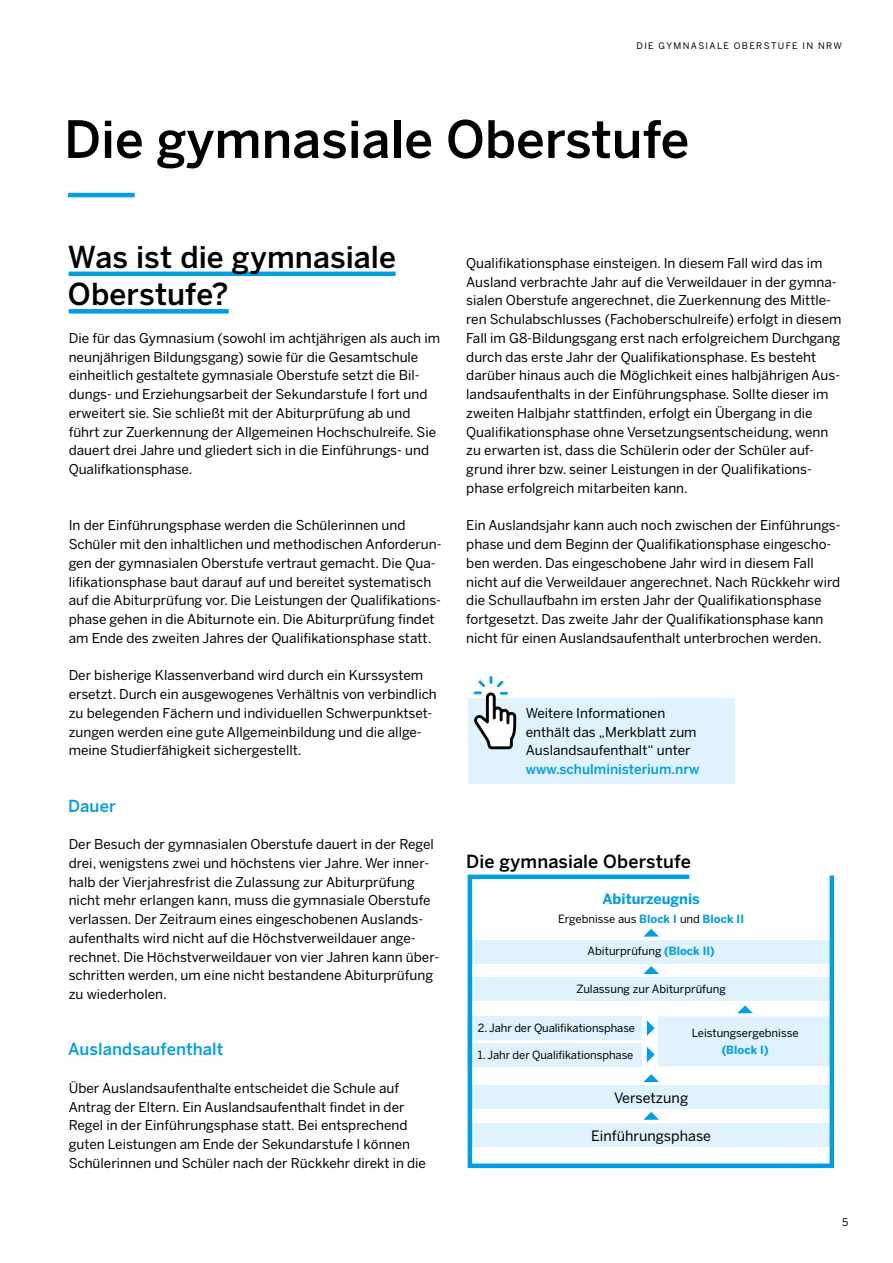
<style>
.page{position:relative;width:893px;height:1263px;background:#fff}
.page>*{position:absolute;margin:0;border:0;box-sizing:border-box;transform-origin:0 0}
.t1{font:500 51px "Benton Sans";color:#000}
.t2{font:500 30px/37.5px "Benton Sans";color:#000}
.t3{font:500 18px "Benton Sans";letter-spacing:.005em;color:#000}
.t4{font:500 16.5px "Benton Sans";letter-spacing:.005em;color:#009ee3}
.t5{font:14.25px "Benton Sans";color:#000}
.t6{font:700 14.25px "Benton Sans";color:#009ee3}
.t7{font:13.5px/18.8px "Benton Sans";color:#000}
.t8{font:500 13.5px "Benton Sans";color:#009ee3}
.t9{font:11.25px "Benton Sans";letter-spacing:-.005em;color:#000}
.t10{font:700 11.25px "Benton Sans";color:#009ee3}
.t11{font:10.5px "Benton Sans";color:#000}
.t12{font:9px "Benton Sans";letter-spacing:.15em;color:#000}
.s1{font-weight:700;color:#009ee3}
</style>
<div class="page">
<div style="left:468px;top:699px;width:266px;height:85px;background:#dff2fd"></div>
<svg style="left:474px;top:676px;width:42px;height:74px"></svg>
<hr style="left:69px;top:272px;width:326px;height:4px;background:#009ee3">
<div style="left:69px;top:309px;width:160px;height:5px;background:#009ee3"></div>
<hr style="left:68px;top:193px;width:67px;height:4px;background:#009ee3">
<svg style="left:467px;top:874px;width:368px;height:295px"></svg>
<svg style="left:647px;top:1005px;width:185px;height:61px"></svg>
<p class="t12" style="left:637px;top:41px;width:207px">DIE GYMNASIALE OBERSTUFE IN NRW</p>
<h1 class="t1" style="left:64px;top:108px;width:627px">Die gymnasiale Oberstufe</h1>
<h2 class="t2" style="left:68px;top:238px;width:330px">Was ist die gymnasiale<br>Oberstufe?</h2>
<p class="t7" style="left:69px;top:328px;width:373px">Die für das Gymnasium (sowohl im achtjährigen als auch im neunjährigen Bildungsgang) sowie für die Gesamtschule einheitlich gestaltete gymnasiale Oberstufe setzt die Bil&shy;dungs- und Erziehungsarbeit der Sekundarstufe I fort und erweitert sie. Sie schließt mit der Abiturprüfung ab und führt zur Zuerkennung der Allgemeinen Hochschulreife. Sie dauert drei Jahre und gliedert sich in die Einführungs- und Qualifkationsphase.</p>
<p class="t7" style="left:69px;top:516px;width:374px">In der Einführungsphase werden die Schülerinnen und Schüler mit den inhaltlichen und methodischen Anforderun&shy;gen der gymnasialen Oberstufe vertraut gemacht. Die Qua&shy;lifikationsphase baut darauf auf und bereitet systematisch auf die Abiturprüfung vor. Die Leistungen der Qualifikations&shy;phase gehen in die Abiturnote ein. Die Abiturprüfung findet am Ende des zweiten Jahres der Qualifikationsphase statt.</p>
<p class="t7" style="left:69px;top:666px;width:370px">Der bisherige Klassenverband wird durch ein Kurssystem ersetzt. Durch ein ausgewogenes Verhältnis von verbindlich zu belegenden Fächern und individuellen Schwerpunktset&shy;zungen werden eine gute Allgemeinbildung und die allge&shy;meine Studierfähigkeit sichergestellt.</p>
<p class="t4" style="left:68px;top:795px;width:49px">Dauer</p>
<p class="t7" style="left:69px;top:835px;width:372px">Der Besuch der gymnasialen Oberstufe dauert in der Regel drei, wenigstens zwei und höchstens vier Jahre. Wer inner&shy;halb der Vierjahresfrist die Zulassung zur Abiturprüfung nicht mehr erlangen kann, muss die gymnasiale Oberstufe verlassen. Der Zeitraum eines eingeschobenen Auslands&shy;aufenthalts wird nicht auf die Höchstverweildauer ange&shy;rechnet. Die Höchstverweildauer von vier Jahren kann über&shy;schritten werden, um eine nicht bestandene Abiturprüfung zu wiederholen.</p>
<p class="t4" style="left:68px;top:1039px;width:157px">Auslandsaufenthalt</p>
<p class="t7" style="left:69px;top:1078px;width:359px">Über Auslandsaufenthalte entscheidet die Schule auf Antrag der Eltern. Ein Auslandsaufenthalt findet in der Regel in der Einführungsphase statt. Bei entsprechend guten Leistungen am Ende der Sekundarstufe I können Schülerinnen und Schüler nach der Rückkehr direkt in die</p>
<p class="t7" style="left:466px;top:253px;width:377px">Qualifikationsphase einsteigen. In diesem Fall wird das im Ausland verbrachte Jahr auf die Verweildauer in der gymna&shy;sialen Oberstufe angerechnet, die Zuerkennung des Mittle&shy;ren Schulabschlusses (Fachoberschulreife) erfolgt in diesem Fall im G8-Bildungsgang erst nach erfolgreichem Durchgang durch das erste Jahr der Qualifikationsphase. Es besteht darüber hinaus auch die Möglichkeit eines halbjährigen Aus&shy;landsaufenthalts in der Einführungsphase. Sollte dieser im zweiten Halbjahr stattfinden, erfolgt ein Übergang in die Qualifikationsphase ohne Versetzungsentscheidung, wenn zu erwarten ist, dass die Schülerin oder der Schüler auf&shy;grund ihrer bzw. seiner Leistungen in der Qualifikations&shy;phase erfolgreich mitarbeiten kann.</p>
<p class="t7" style="left:466px;top:516px;width:376px">Ein Auslandsjahr kann auch noch zwischen der Einführungs&shy;phase und dem Beginn der Qualifikationsphase eingescho&shy;ben werden. Das eingeschobene Jahr wird in diesem Fall nicht auf die Verweildauer angerechnet. Nach Rückkehr wird die Schullaufbahn im ersten Jahr der Qualifikationsphase fortgesetzt. Das zweite Jahr der Qualifikationsphase kann nicht für einen Auslandsaufenthalt unterbrochen werden.</p>
<p class="t7" style="left:526px;top:703px;width:172px">Weitere Informationen enthält das „Merkblatt zum<br>Auslandsaufenthalt“ unter</p>
<p class="t8" style="left:526px;top:761px;width:175px">www.schulministerium.nrw</p>
<h3 class="t3" style="left:466px;top:850px;width:226px">Die gymnasiale Oberstufe</h3>
<p class="t6" style="left:602px;top:891px;width:99px">Abiturzeugnis</p>
<p class="t9" style="left:558px;top:912px;width:187px">Ergebnisse aus <span class="s1">Block I</span> und <span class="s1">Block II</span></p>
<p class="t9" style="left:588px;top:944px;width:129px">Abiturprüfung <span class="s1">(Block II)</span></p>
<p class="t9" style="left:576px;top:982px;width:151px">Zulassung zur Abiturprüfung</p>
<p class="t9" style="left:478px;top:1021px;width:159px">2. Jahr der Qualifikationsphase</p>
<p class="t9" style="left:478px;top:1048px;width:157px">1. Jahr der Qualifikationsphase</p>
<p class="t5" style="left:614px;top:1089px;width:76px">Versetzung</p>
<p class="t5" style="left:591px;top:1127px;width:121px">Einführungsphase</p>
<p class="t9" style="left:692px;top:1026px;width:108px">Leistungsergebnisse</p>
<p class="t10" style="left:722px;top:1043px;width:48px">(Block I)</p>
<p class="t11" style="left:842px;top:1216px;width:8px">5</p>
</div>
